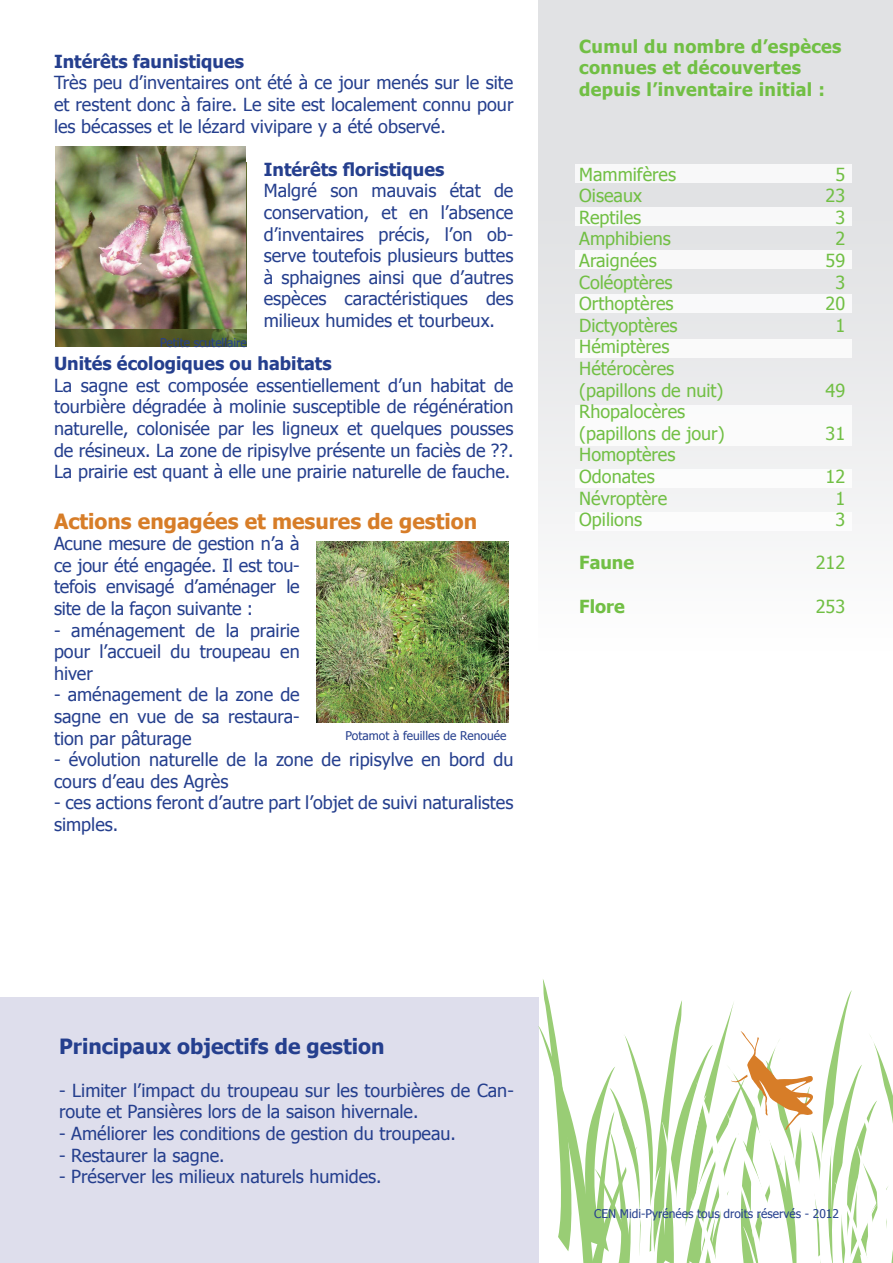
<style>
.page{position:relative;width:893px;height:1263px;background:#fff}
.page>*{position:absolute;margin:0;border:0;box-sizing:border-box;transform-origin:0 0}
.t1{font:700 21px "Tahoma";color:#d77d28}
.t2{font:700 21px "Tahoma";color:#253f8e}
.t3{font:18px/21.6px "Tahoma";color:#253f8e;text-align:justify}
.t4{font:18px/21.6px "Tahoma";color:#71bf44;text-align:center}
.t5{font:700 18px/21.6px "Tahoma";letter-spacing:.02em;color:#71bf44}
.t6{font:700 18px "Tahoma";color:#253f8e}
.t7{font:12px "Tahoma";color:#253f8e}
</style>
<div class="page">
<div style="left:0;top:997px;width:539px;height:266px;background:#dedeec"></div>
<div style="left:538px;top:0;width:355px;height:850px;background:linear-gradient(to bottom,#dbdcde,#fff)"></div>
<div style="left:575px;top:165px;width:277px;height:18px;background:#f8f8f9"></div>
<div style="left:575px;top:207px;width:277px;height:18px;background:#f8f8f9"></div>
<div style="left:575px;top:251px;width:277px;height:18px;background:#fff"></div>
<div style="left:575px;top:405px;width:277px;height:40px;background:#fff"></div>
<div style="left:575px;top:294px;width:277px;height:19px;background:#fff"></div>
<svg style="left:538px;top:979px;width:355px;height:284px"></svg>
<img style="left:317px;top:542px;width:192px;height:180px">
<img style="left:55px;top:162px;width:192px;height:185px">
<img style="left:55px;top:147px;width:191px;height:182px">
<div style="left:575px;top:339px;width:277px;height:18px;background:#fff"></div>
<div style="left:575px;top:470px;width:277px;height:18px;background:#fff"></div>
<div style="left:575px;top:512px;width:277px;height:18px;background:#fff"></div>
<p class="t6" style="left:54px;top:49px;width:192px">Intérêts faunistiques</p>
<p class="t3" style="left:54px;top:71px;width:461px">Très peu d’inventaires ont été à ce jour menés sur le site et restent donc à faire. Le site est localement connu pour les bécasses et le lézard vivipare y a été observé.</p>
<p class="t6" style="left:264px;top:157px;width:182px">Intérêts floristiques</p>
<p class="t3" style="left:264px;top:179px;width:251px">Malgré son mauvais état de conservation, et en l’absence d’inventaires précis, l’on ob&shy;serve toutefois plusieurs buttes à sphaignes ainsi que d’autres espèces caractéristiques des milieux humides et tourbeux.</p>
<p class="t6" style="left:54px;top:351px;width:279px">Unités écologiques ou habitats</p>
<p class="t3" style="left:54px;top:374px;width:461px">La sagne est composée essentiellement d’un habitat de tourbière dégradée à molinie susceptible de régénération naturelle, colonisée par les ligneux et quelques pousses de résineux. La zone de ripisylve présente un faciès de ??.<br>La prairie est quant à elle une prairie naturelle de fauche.</p>
<p class="t1" style="left:54px;top:506px;width:425px">Actions engagées et mesures de gestion</p>
<p class="t3" style="left:54px;top:532px;width:247px">Acune mesure de gestion n’a à ce jour été engagée. Il est tou&shy;tefois envisagé d’aménager le site de la façon suivante :</p>
<p class="t3" style="left:54px;top:618px;width:247px">- aménagement de la prairie pour l’accueil du troupeau en hiver</p>
<p class="t3" style="left:54px;top:683px;width:247px">- aménagement de la zone de sagne en vue de sa restaura&shy;tion par pâturage</p>
<p class="t3" style="left:54px;top:748px;width:461px">- évolution naturelle de la zone de ripisylve en bord du cours d’eau des Agrès</p>
<p class="t3" style="left:54px;top:791px;width:461px">- ces actions feront d’autre part l’objet de suivi naturalistes simples.</p>
<p class="t7" style="left:160px;top:335px;width:88px">Petite scutellaire</p>
<p class="t7" style="left:346px;top:727px;width:162px">Potamot à feuilles de Renouée</p>
<p class="t5" style="left:579px;top:34px;width:264px">Cumul du nombre d’espèces connues et découvertes depuis l’inventaire initial :</p>
<p class="t4" style="left:579px;top:162px;width:147px;text-align:left">Mammifères<br>Oiseaux<br>Reptiles<br>Amphibiens<br>Araignées<br>Coléoptères<br>Orthoptères<br>Dictyoptères<br>Hémiptères<br>Hétérocères (papillons de nuit)<br>Rhopalocères (papillons de jour)<br>Homoptères<br>Odonates<br>Névroptère<br>Opilions</p>
<p class="t5" style="left:579px;top:551px;width:56px">Faune</p>
<p class="t5" style="left:579px;top:594px;width:47px">Flore</p>
<p class="t4" style="left:826px;top:162px;width:21px">5<br>23<br>3<br>2<br>59<br>3<br>20<br>1</p>
<p class="t4" style="left:826px;top:378px;width:21px">49</p>
<p class="t4" style="left:826px;top:422px;width:21px">31</p>
<p class="t4" style="left:826px;top:465px;width:21px">12<br>1<br>3</p>
<p class="t4" style="left:816px;top:551px;width:31px">212</p>
<p class="t4" style="left:816px;top:594px;width:31px">253</p>
<p class="t2" style="left:59px;top:1031px;width:327px">Principaux objectifs de gestion</p>
<p class="t3" style="left:59px;top:1078px;width:456px">- Limiter l’impact du troupeau sur les tourbières de Can&shy;route et Pansières lors de la saison hivernale.</p>
<p class="t3" style="left:59px;top:1122px;width:398px">- Améliorer les conditions de gestion du troupeau.</p>
<p class="t3" style="left:59px;top:1143px;width:167px">- Restaurer la sagne.</p>
<p class="t3" style="left:59px;top:1165px;width:324px">- Préserver les milieux naturels humides.</p>
<p class="t7" style="left:594px;top:1206px;width:246px">CEN Midi-Pyrénées tous droits réservés - 2012</p>
</div>
